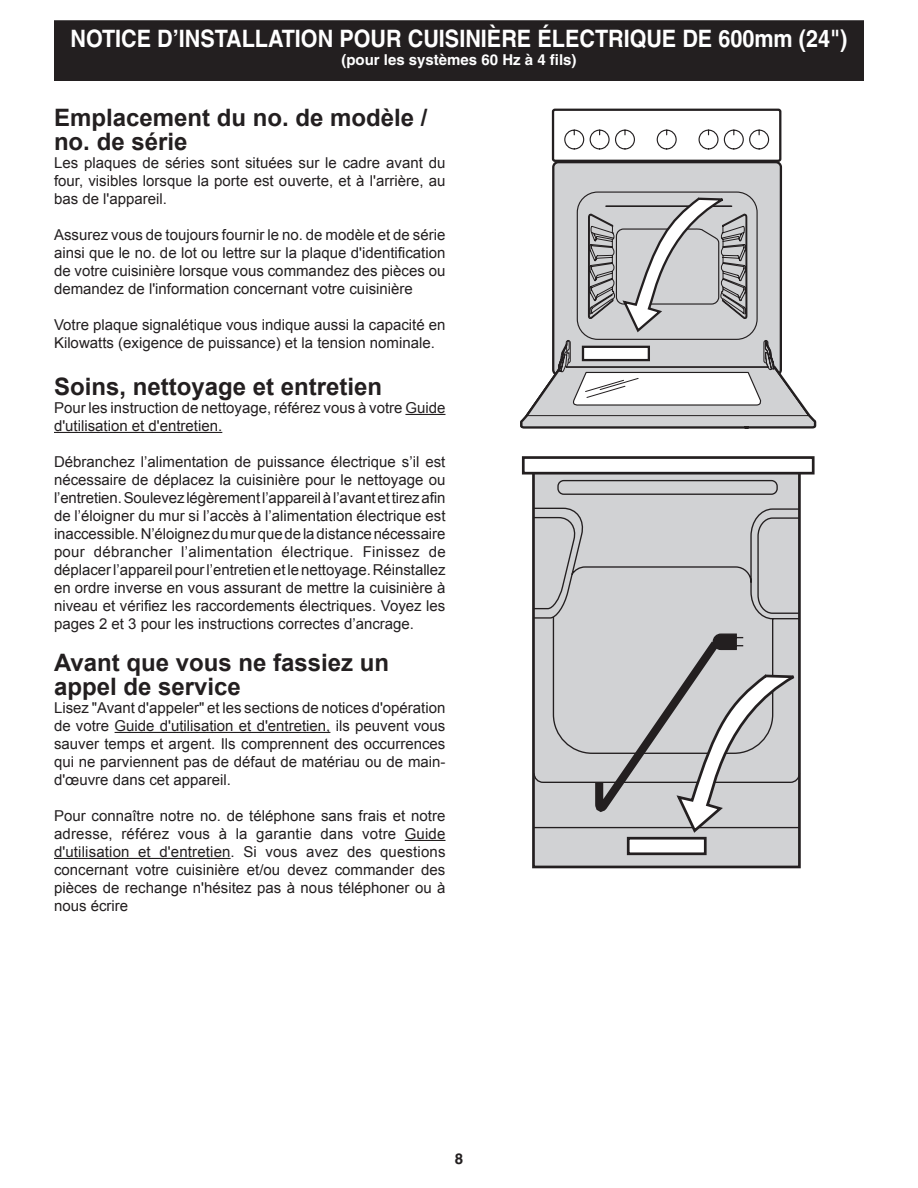
<style>
.page{position:relative;width:918px;height:1188px;background:#fff}
.page>*{position:absolute;margin:0;border:0;box-sizing:border-box;transform-origin:0 0}
.Section_Header_Hum_b{font:700 24px/24px "Arial";color:#231f20}
.t1{font:700 24px "Helvetica";color:#fff;scale:.9 1}
.Normal_Body_no_parag{font:15px/18px "Arial";color:#231f20;text-align:justify}
.t2{font:700 15px "Helvetica";color:#fff}
.t3{font:700 15px "Helvetica";color:#231f20}
</style>
<div class="page">
<div style="left:55px;top:21px;width:808px;height:59px;background:#231f20"></div>
<div style="left:54px;top:20px;width:810px;height:61px;border:2px solid #231f20"></div>
<div style="left:533px;top:473px;width:266px;height:394px;background:#d1d2d4"></div>
<svg style="left:532px;top:479px;width:269px;height:350px"></svg>
<svg style="left:522px;top:456px;width:293px;height:20px"></svg>
<div style="left:627px;top:837px;width:80px;height:18px;background:#fff;border:3px solid #231f20"></div>
<svg style="left:591px;top:632px;width:206px;height:201px"></svg>
<div style="left:553px;top:162px;width:228px;height:213px;background:#d1d2d4;border-radius:5px"></div>
<div style="left:552px;top:161px;width:230px;height:215px;border:2px solid #231f20;border-radius:5px"></div>
<div style="left:577px;top:192px;width:181px;height:148px;border:1px solid #231f20;border-radius:20px"></div>
<div style="left:566px;top:340px;width:5px;height:23px;border:1px solid #231f20;border-radius:2px"></div>
<div style="left:763px;top:340px;width:5px;height:23px;border:1px solid #231f20;border-radius:2px"></div>
<svg style="left:520px;top:341px;width:296px;height:88px"></svg>
<div style="left:552px;top:109px;width:229px;height:53px;border:2px solid #231f20;border-radius:2px"></div>
<svg style="left:564px;top:129px;width:206px;height:21px"></svg>
<div style="left:582px;top:346px;width:68px;height:15px;background:#fff;border:2px solid #231f20"></div>
<svg style="left:588px;top:196px;width:160px;height:137px"></svg>
<hr style="left:405px;top:414px;width:41px;height:1px;background:#231f20">
<hr style="left:54px;top:432px;width:168px;height:1px;background:#231f20">
<hr style="left:115px;top:732px;width:215px;height:1px;background:#231f20">
<hr style="left:405px;top:840px;width:40px;height:1px;background:#231f20">
<hr style="left:54px;top:858px;width:177px;height:1px;background:#231f20">
<h1 class="t1" style="left:71px;top:24px;width:865px">NOTICE D’INSTALLATION POUR CUISINIÈRE ÉLECTRIQUE DE 600mm (24")</h1>
<p class="t2" style="left:341px;top:51px;width:237px">(pour les systèmes 60 Hz à 4 fils)</p>
<p class="Section_Header_Hum_b" style="left:54px;top:106px;width:375px">Emplacement du no. de modèle / no. de série</p>
<p class="Normal_Body_no_parag" style="left:54px;top:154px;width:393px">Les plaques de séries sont situées sur le cadre avant du four, visibles lorsque la porte est ouverte, et à l'arrière, au bas de l'appareil.</p>
<p class="Normal_Body_no_parag" style="left:54px;top:226px;width:393px">Assurez vous de toujours fournir le no. de modèle et de série ainsi que le no. de lot ou lettre sur la plaque d'identification de votre cuisinière lorsque vous commandez des pièces ou demandez de l'information concernant votre cuisinière</p>
<p class="Normal_Body_no_parag" style="left:54px;top:316px;width:393px">Votre plaque signalétique vous indique aussi la capacité en<br>Kilowatts (exigence de puissance) et la tension nominale.</p>
<p class="Section_Header_Hum_b" style="left:54px;top:375px;width:330px">Soins, nettoyage et entretien</p>
<p class="Normal_Body_no_parag" style="left:54px;top:399px;width:393px">Pour les instruction de nettoyage, référez vous à votre Guide d'utilisation et d'entretien.</p>
<p class="Normal_Body_no_parag" style="left:54px;top:453px;width:393px">Débranchez l’alimentation de puissance électrique s’il est nécessaire de déplacez la cuisinière pour le nettoyage ou l’entretien. Soulevez légèrement l’appareil à l’avant et tirez afin de l’éloigner du mur si l’accès à l’alimentation électrique est inaccessible. N’éloignez du mur que de la distance nécessaire pour débrancher l’alimentation électrique. Finissez de déplacer l’appareil pour l’entretien et le nettoyage. Réinstallez en ordre inverse en vous assurant de mettre la cuisinière à niveau et vérifiez les raccordements électriques. Voyez les pages 2 et 3 pour les instructions correctes d’ancrage.</p>
<p class="Section_Header_Hum_b" style="left:54px;top:651px;width:337px">Avant que vous ne fassiez un appel de service</p>
<p class="Normal_Body_no_parag" style="left:54px;top:699px;width:393px">Lisez "Avant d'appeler" et les sections de notices d'opération de votre Guide d'utilisation et d'entretien, ils peuvent vous sauver temps et argent. Ils comprennent des occurrences qui ne parviennent pas de défaut de matériau ou de main&shy;d'œuvre dans cet appareil.</p>
<p class="Normal_Body_no_parag" style="left:54px;top:807px;width:393px">Pour connaître notre no. de téléphone sans frais et notre adresse, référez vous à la garantie dans votre Guide d'utilisation et d'entretien. Si vous avez des questions concernant votre cuisinière et/ou devez commander des pièces de rechange n'hésitez pas à nous téléphoner ou à nous écrire</p>
<p class="t3" style="left:455px;top:1149px;width:10px">8</p>
</div>
